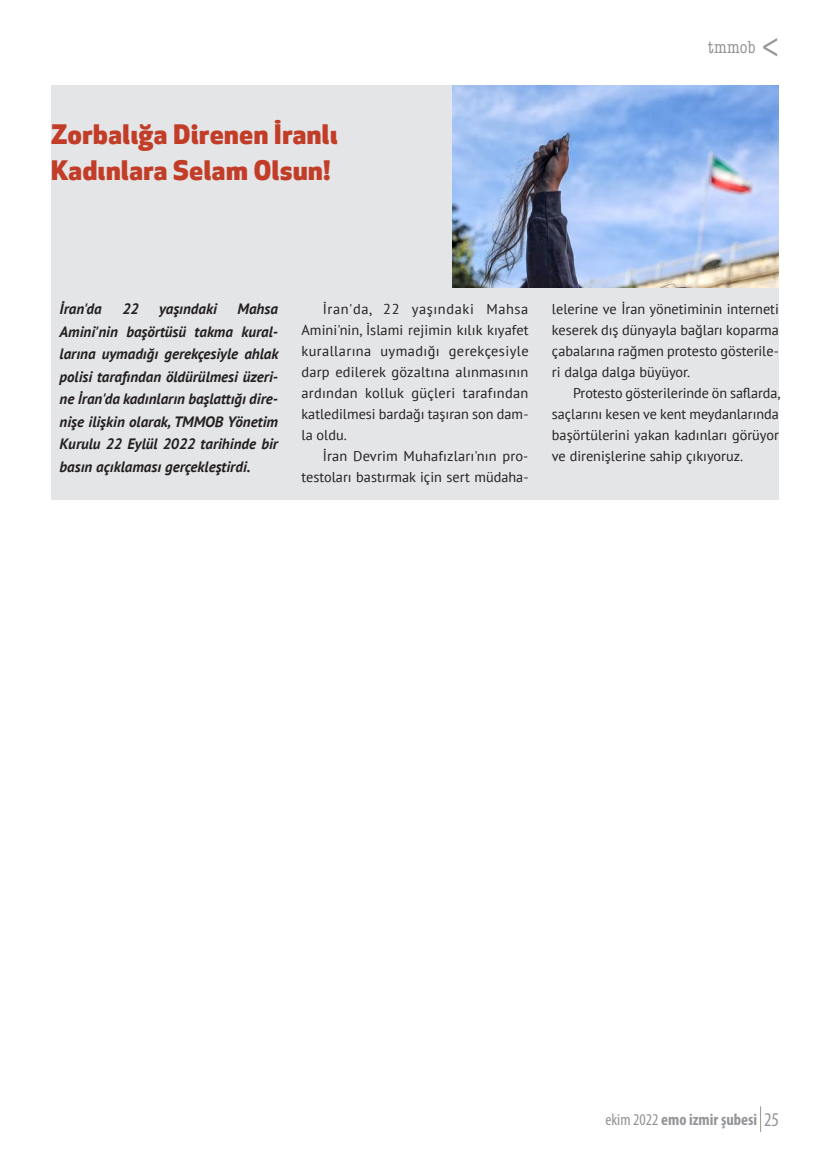
<style>
.page{position:relative;width:830px;height:1170px;background:#fff}
.page>*{position:absolute;margin:0;border:0;box-sizing:border-box;transform-origin:0 0}
.t1{font:800 26.25px/36px "Apex New";letter-spacing:.025em;color:#c23d28}
.t2{font:condensed 18px "American Typewriter";letter-spacing:.01em;color:#939598}
.t3{font:700 condensed 16.5px "Myriad Pro";color:#939598}
.t4{font:italic 700 15px/22.5px "PT Sans";color:#231f20;text-align:justify}
.t5{font:14.25px/21px "PT Sans";color:#231f20;text-align:justify}
.s1{font-weight:400}
.s2{font-weight:400;font-size:19.5px}
</style>
<div class="page">
<div style="left:51px;top:85px;width:727px;height:415px;background:#e4e5e7"></div>
<img style="left:452px;top:85px;width:326px;height:202px">
<h1 class="t1" style="left:51px;top:116px;width:288px">Zorbalığa Direnen İranlı<br>Kadınlara Selam Olsun!</h1>
<p class="t2" style="left:708px;top:37px;width:49px">tmmob</p>
<p class="t4" style="left:60px;top:298px;width:44px">İran'da</p>
<p class="t4" style="left:122px;top:298px;width:18px">22</p>
<p class="t4" style="left:159px;top:298px;width:59px">yaşındaki</p>
<p class="t4" style="left:60px;top:298px;width:220px;text-indent:178px">Mahsa Amini'nin başörtüsü takma kural&shy;larına uymadığı gerekçesiyle ahlak polisi tarafından öldürülmesi üzeri&shy;ne İran'da kadınların başlattığı dire&shy;nişe ilişkin olarak, TMMOB Yönetim Kurulu 22 Eylül 2022 tarihinde bir basın açıklaması gerçekleştirdi.</p>
<p class="t5" style="left:301px;top:299px;width:228px;text-indent:21px">İran'da, 22 yaşındaki Mahsa Amini'nin, İslami rejimin kılık kıyafet kurallarına uymadığı gerekçesiyle darp edilerek gözaltına alınmasının ardından kolluk güçleri tarafından katledilmesi bardağı taşıran son dam&shy;la oldu.</p>
<p class="t5" style="left:301px;top:446px;width:228px;text-align:right">İran Devrim Muhafızları'nın pro&shy;testoları bastırmak için sert müdaha-</p>
<p class="t5" style="left:551px;top:299px;width:228px">lelerine ve İran yönetiminin interneti keserek dış dünyayla bağları koparma çabalarına rağmen protesto gösterile&shy;ri dalga dalga büyüyor.</p>
<p class="t5" style="left:551px;top:383px;width:229px;text-indent:21px">Protesto gösterilerinde ön saflarda, saçlarını kesen ve kent meydanlarında başörtülerini yakan kadınları görüyor ve direnişlerine sahip çıkıyoruz.</p>
<p class="t3" style="left:605px;top:1109px;width:175px"><span class="s1">ekim 2022</span> emo izmir şubesi <span class="s2">25</span></p>
</div>
